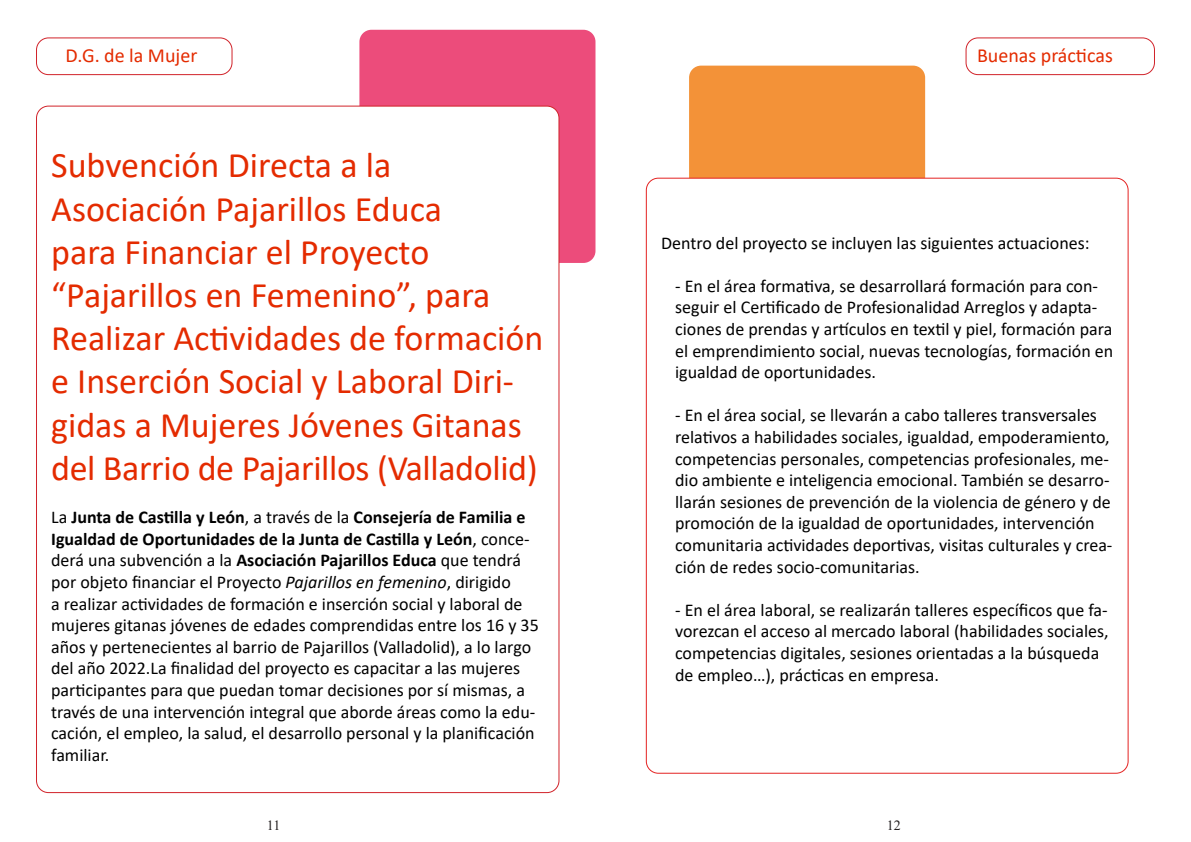
<style>
.page{position:relative;width:1191px;height:842px;background:#fff}
.page>*{position:absolute;margin:0;border:0;box-sizing:border-box;transform-origin:0 0}
.t1{font:36px/43.2px "Calibri";color:#e42b00}
.t2{font:20px "Calibri";color:#e42b00}
.t3{font:18px/21.6px "Calibri";color:#000}
.t4{font:14px "Times New Roman";color:#231f20}
.s1{font-weight:700}
.s2{font-style:italic}
</style>
<div class="page">
<div style="left:689px;top:66px;width:236px;height:233px;background:#f39238;border-radius:12px"></div>
<div style="left:359px;top:30px;width:236px;height:233px;background:#ec4c7b;border-radius:12px"></div>
<div style="left:36px;top:37px;width:196px;height:38px;border:1px solid #d1232a;border-radius:12px"></div>
<div style="left:965px;top:37px;width:190px;height:38px;border:1px solid #d1232a;border-radius:12px"></div>
<div style="left:36px;top:106px;width:523px;height:686px;background:#fff;border-radius:12px"></div>
<div style="left:646px;top:178px;width:482px;height:595px;background:#fff;border-radius:12px"></div>
<p class="t2" style="left:66px;top:41px;width:133px">D.G. de la Mujer</p>
<p class="t2" style="left:977px;top:41px;width:137px">Buenas prácticas</p>
<p class="t1" style="left:51px;top:143px;width:341px">Subvención Directa a la</p>
<p class="t1" style="left:51px;top:186px;width:392px">Asociación Pajarillos Educa</p>
<p class="t1" style="left:51px;top:229px;width:379px">para Financiar el Proyecto</p>
<p class="t1" style="left:51px;top:273px;width:494px">“Pajarillos en Femenino”, para Realizar Actividades de formación e Inserción Social y Laboral Diri&shy;gidas a Mujeres Jóvenes Gitanas del Barrio de Pajarillos (Valladolid)</p>
<p class="t3" style="left:51px;top:506px;width:489px">La <span class="s1">Junta de Castilla y León</span>, a través de la <span class="s1">Consejería de Familia e Igualdad de Oportunidades de la Junta de Castilla y León</span>, conce&shy;derá una subvención a la <span class="s1">Asociación Pajarillos Educa</span> que tendrá por objeto financiar el Proyecto <span class="s2">Pajarillos en femenino</span>, dirigido<br>a realizar actividades de formación e inserción social y laboral de mujeres gitanas jóvenes de edades comprendidas entre los 16 y 35 años y pertenecientes al barrio de Pajarillos (Valladolid), a lo largo del año 2022.La finalidad del proyecto es capacitar a las mujeres participantes para que puedan tomar decisiones por sí mismas, a través de una intervención integral que aborde áreas como la edu&shy;cación, el empleo, la salud, el desarrollo personal y la planificación familiar.</p>
<p class="t3" style="left:661px;top:231px;width:430px">Dentro del proyecto se incluyen las siguientes actuaciones:</p>
<p class="t3" style="left:675px;top:274px;width:439px">- En el área formativa, se desarrollará formación para con&shy;seguir el Certificado de Profesionalidad Arreglos y adapta&shy;ciones de prendas y artículos en textil y piel, formación para el emprendimiento social, nuevas tecnologías, formación en igualdad de oportunidades.</p>
<p class="t3" style="left:675px;top:404px;width:439px">- En el área social, se llevarán a cabo talleres transversales relativos a habilidades sociales, igualdad, empoderamiento, competencias personales, competencias profesionales, me&shy;dio ambiente e inteligencia emocional. También se desarro&shy;llarán sesiones de prevención de la violencia de género y de promoción de la igualdad de oportunidades, intervención comunitaria actividades deportivas, visitas culturales y crea&shy;ción de redes socio-comunitarias.</p>
<p class="t3" style="left:675px;top:598px;width:435px">- En el área laboral, se realizarán talleres específicos que fa&shy;vorezcan el acceso al mercado laboral (habilidades sociales, competencias digitales, sesiones orientadas a la búsqueda de empleo…), prácticas en empresa.</p>
<p class="t4" style="left:267px;top:816px;width:15px">11</p>
<p class="t4" style="left:886px;top:816px;width:15px">12</p>
</div>
